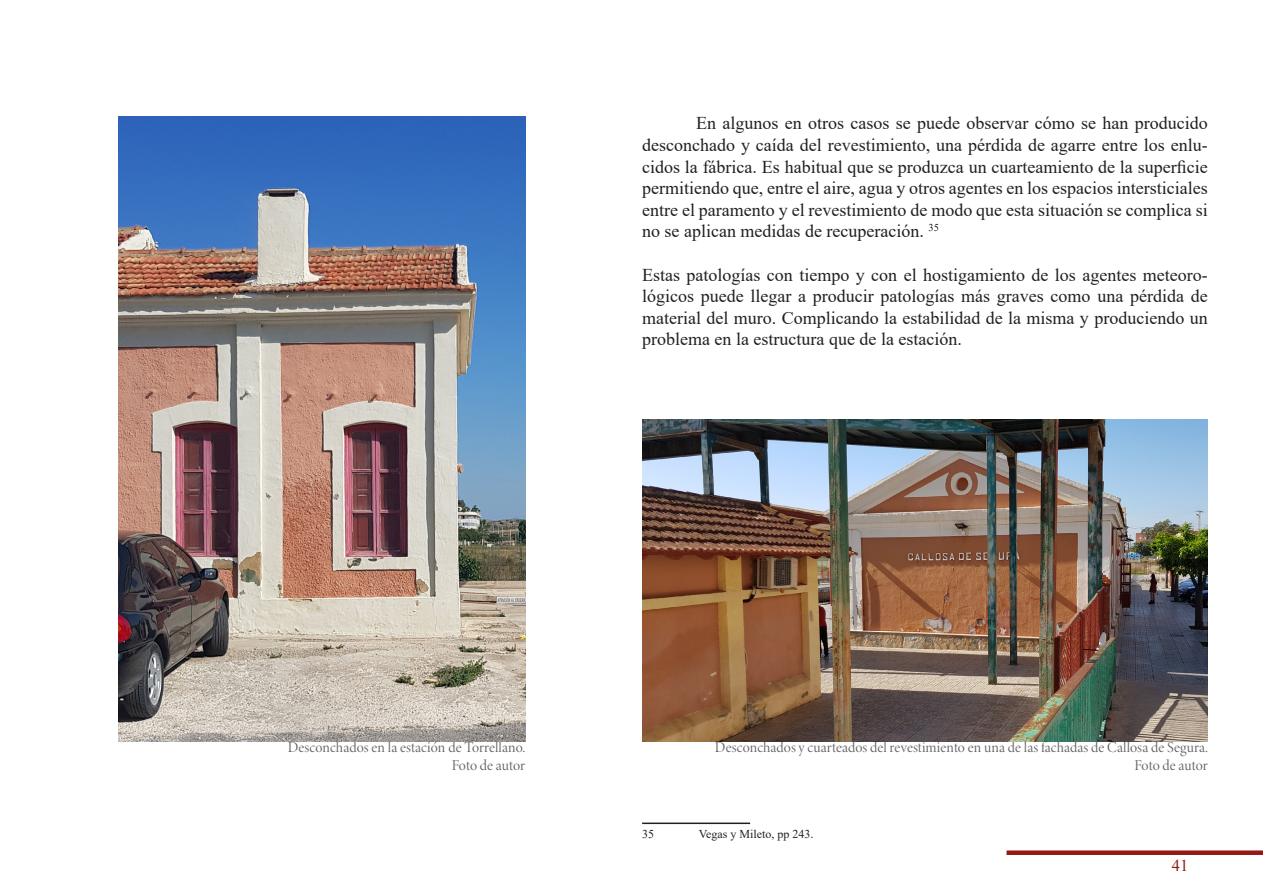
<style>
.page{position:relative;width:1263px;height:893px;background:#fff}
.page>*{position:absolute;margin:0;border:0;box-sizing:border-box;transform-origin:0 0}
.t1{font:18px/21.6px "Times New Roman";color:#231f20;text-align:justify}
.t2{font:16.5px "Times New Roman";color:#941914}
.t3{font:15px "Minion Variable Concept";letter-spacing:-.045em;color:#5f5f62}
.t4{font:12px "Times New Roman";color:#231f20}
</style>
<div class="page">
<div style="left:1006px;top:850px;width:257px;height:5px;background:#941914"></div>
<hr style="left:642px;top:822px;width:108px;height:2px;background:#231f20">
<img style="left:118px;top:117px;width:407px;height:624px">
<img style="left:642px;top:419px;width:566px;height:322px">
<p class="t1" style="left:642px;top:112px;width:567px;text-indent:54px">En algunos en otros casos se puede observar cómo se han producido desconchado y caída del revestimiento, una pérdida de agarre entre los enlu&shy;cidos la fábrica. Es habitual que se produzca un cuarteamiento de la superficie permitiendo que, entre el aire, agua y otros agentes en los espacios intersticiales entre el paramento y el revestimiento de modo que esta situación se complica si no se aplican medidas de recuperación. <sup>35</sup></p>
<p class="t1" style="left:642px;top:263px;width:567px">Estas patologías con tiempo y con el hostigamiento de los agentes meteoro&shy;lógicos puede llegar a producir patologías más graves como una pérdida de material del muro. Complicando la estabilidad de la misma y produciendo un problema en la estructura que de la estación.</p>
<p class="t3" style="left:288px;top:737px;width:240px">Desconchados en la estación de Torrellano.</p>
<p class="t3" style="left:452px;top:755px;width:76px">Foto de autor</p>
<p class="t3" style="left:715px;top:737px;width:495px">Desconchados y cuarteados del revestimiento en una de las fachadas de Callosa de Segura.</p>
<p class="t3" style="left:1134px;top:755px;width:76px">Foto de autor</p>
<p class="t4" style="left:642px;top:825px;width:13px">35</p>
<p class="t4" style="left:699px;top:825px;width:116px">Vegas y Mileto, pp 243.</p>
<p class="t2" style="left:1172px;top:854px;width:18px">41</p>
</div>
